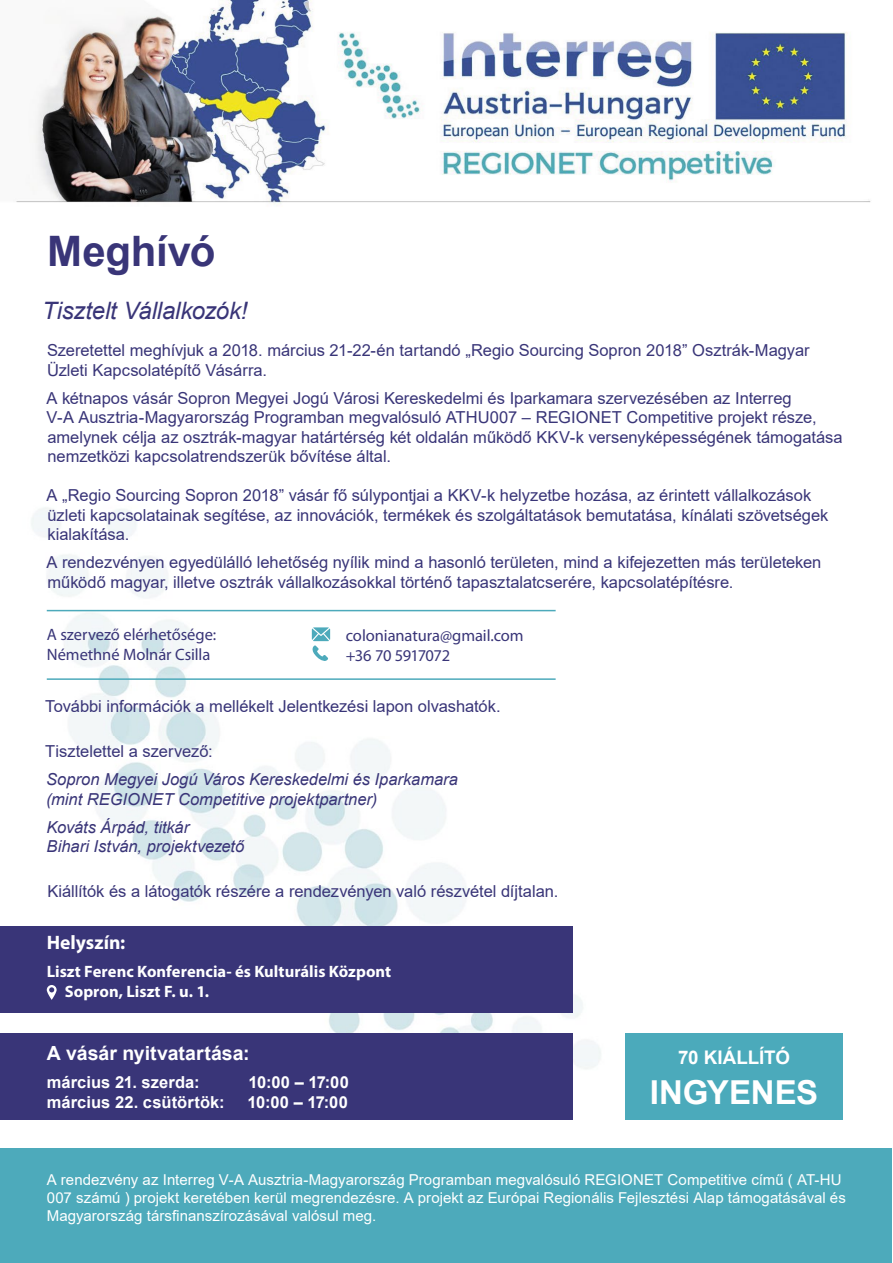
<style>
.page{position:relative;width:893px;height:1263px;background:#fff}
.page>*{position:absolute;margin:0;border:0;box-sizing:border-box;transform-origin:0 0}
.t1{font:700 42px "Arial";letter-spacing:-.005em;color:#393578}
.t2{font:700 33px "Arial";letter-spacing:-.005em;color:#fff}
.t3{font:italic 24px "Arial";letter-spacing:-.01em;color:#393578}
.t4{font:700 19.5px "Arial";color:#fff}
.t5{font:700 19.5px "Myriad Pro";color:#fff}
.t6{font:700 18.75px "Arial";letter-spacing:-.005em;color:#fff}
.t7{font:16.5px/19.5px "Arial";color:#393578}
.t8{font:italic 16.5px/19.5px "Arial";color:#393578}
.t9{font:16.5px/19.8px "Myriad Pro";letter-spacing:-.005em;color:#393578}
.t10{font:700 16.5px/19.8px "Myriad Pro";color:#fff}
.t11{font:700 16.5px "Arial";letter-spacing:.005em;color:#fff}
.t12{font:15px/18px "Arial";letter-spacing:.005em;color:#fff}
</style>
<div class="page">
<img style="left:0;top:0;width:892px;height:1263px">
<div style="left:1px;top:1149px;width:891px;height:114px;background:#4daabb"></div>
<hr style="left:47px;top:610px;width:509px;height:1px;background:#4daabb">
<svg style="left:312px;top:627px;width:18px;height:34px"></svg>
<hr style="left:47px;top:678px;width:509px;height:2px;background:#4daabb">
<div style="left:625px;top:1033px;width:218px;height:87px;background:#4baabb"></div>
<div style="left:0;top:926px;width:573px;height:87px;background:#393578"></div>
<div style="left:0;top:1033px;width:573px;height:87px;background:#393578"></div>
<svg style="left:47px;top:985px;width:10px;height:15px"></svg>
<img style="left:0;top:1px;width:892px;height:210px">
<h1 class="t1" style="left:47px;top:222px;width:170px">Meghívó</h1>
<h3 class="t3" style="left:42px;top:295px;width:207px">Tisztelt Vállalkozók!</h3>
<p class="t7" style="left:47px;top:340px;width:764px">Szeretettel meghívjuk a 2018. március 21-22-én tartandó „Regio Sourcing Sopron 2018” Osztrák-Magyar<br>Üzleti Kapcsolatépítő Vásárra.</p>
<p class="t7" style="left:46px;top:388px;width:798px">A kétnapos vásár Sopron Megyei Jogú Városi Kereskedelmi és Iparkamara szervezésében az Interreg<br>V-A Ausztria-Magyarország Programban megvalósuló ATHU007 – REGIONET Competitive projekt része, amelynek célja az osztrák-magyar határtérség két oldalán működő KKV-k versenyképességének támogatása nemzetközi kapcsolatrendszerük bővítése által.</p>
<p class="t7" style="left:46px;top:485px;width:784px">A „Regio Sourcing Sopron 2018” vásár fő súlypontjai a KKV-k helyzetbe hozása, az érintett vállalkozások üzleti kapcsolatainak segítése, az innovációk, termékek és szolgáltatások bemutatása, kínálati szövetségek kialakítása.</p>
<p class="t7" style="left:46px;top:552px;width:776px">A rendezvényen egyedülálló lehetőség nyílik mind a hasonló területen, mind a kifejezetten más területeken működő magyar, illetve osztrák vállalkozásokkal történő tapasztalatcserére, kapcsolatépítésre.</p>
<p class="t9" style="left:47px;top:625px;width:171px">A szervező elérhetősége:<br>Némethné Molnár Csilla</p>
<p class="t9" style="left:346px;top:626px;width:179px">colonianatura@gmail.com +36 70 5917072</p>
<p class="t7" style="left:45px;top:696px;width:457px">További információk a mellékelt Jelentkezési lapon olvashatók.</p>
<p class="t7" style="left:45px;top:741px;width:169px">Tisztelettel a szervező:</p>
<p class="t8" style="left:46px;top:770px;width:413px">Sopron Megyei Jogú Város Kereskedelmi és Iparkamara (mint REGIONET Competitive projektpartner)</p>
<p class="t8" style="left:47px;top:817px;width:199px">Kováts Árpád, titkár<br>Bihari István, projektvezető</p>
<p class="t7" style="left:47px;top:881px;width:512px">Kiállítók és a látogatók részére a rendezvényen való részvétel díjtalan.</p>
<p class="t5" style="left:47px;top:931px;width:80px">Helyszín:</p>
<p class="t10" style="left:65px;top:962px;width:328px;text-indent:-18px">Liszt Ferenc Konferencia- és Kulturális Központ<br>Sopron, Liszt F. u. 1.</p>
<p class="t4" style="left:47px;top:1039px;width:204px">A vásár nyitvatartása:</p>
<p class="t11" style="left:47px;top:1071px;width:154px">március 21. szerda:</p>
<p class="t11" style="left:249px;top:1071px;width:102px">10:00 – 17:00</p>
<p class="t11" style="left:47px;top:1091px;width:179px">március 22. csütörtök:</p>
<p class="t11" style="left:248px;top:1091px;width:102px">10:00 – 17:00</p>
<p class="t6" style="left:678px;top:1045px;width:113px">70 KIÁLLÍTÓ</p>
<h2 class="t2" style="left:650px;top:1069px;width:170px">INGYENES</h2>
<p class="t12" style="left:47px;top:1170px;width:800px">A rendezvény az Interreg V-A Ausztria-Magyarország Programban megvalósuló REGIONET Competitive című ( AT-HU<br>007 számú ) projekt keretében kerül megrendezésre. A projekt az Európai Regionális Fejlesztési Alap támogatásával és<br>Magyarország társfinanszírozásával valósul meg.</p>
</div>
